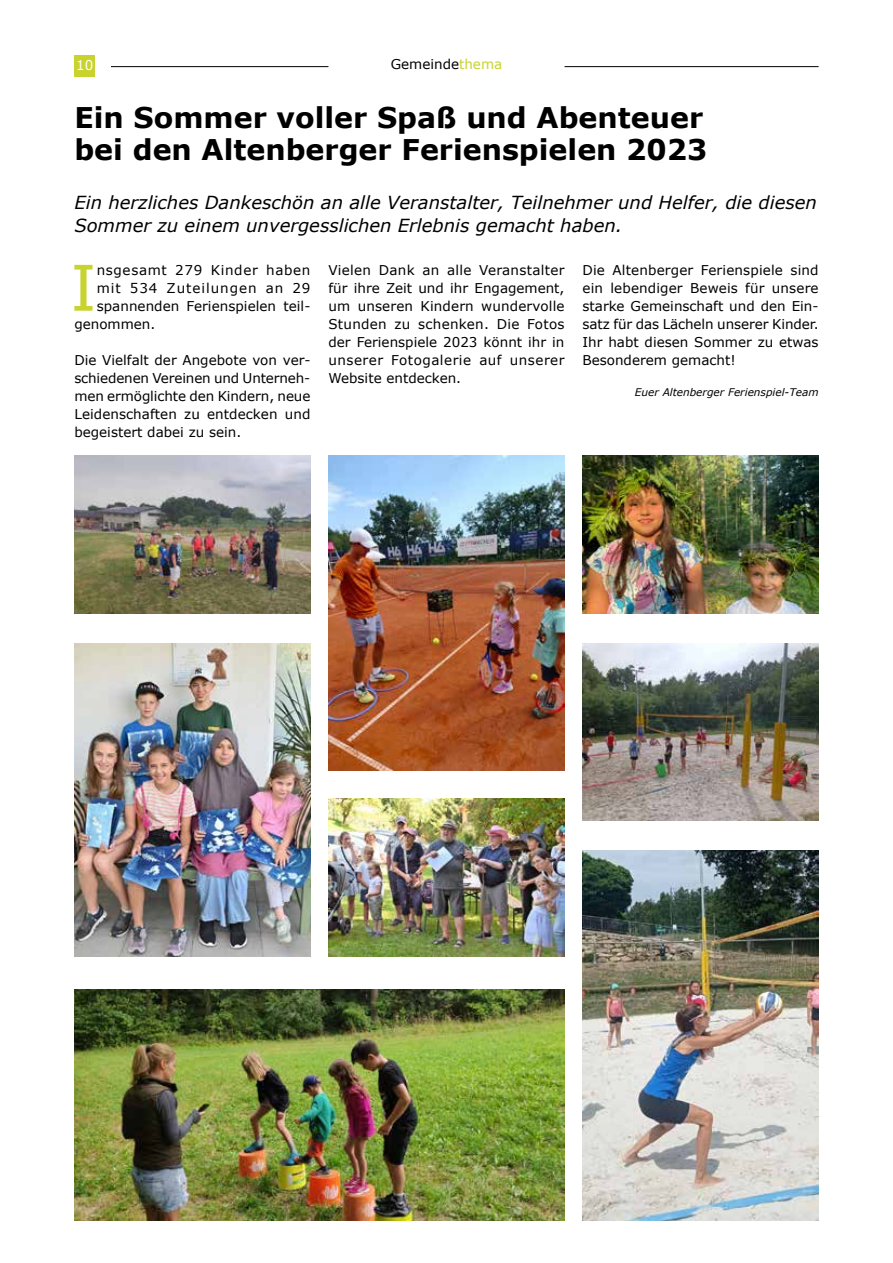
<style>
.page{position:relative;width:893px;height:1263px;background:#fff}
.page>*{position:absolute;margin:0;border:0;box-sizing:border-box;transform-origin:0 0}
.t1{font:63px "Verdana";color:#c8d32d}
.t2{font:700 28.5px/31.5px "Verdana";color:#000}
.t3{font:italic 18px/22.5px "Verdana";color:#000}
.t4{font:13.5px/18px "Verdana";letter-spacing:.005em;color:#000;text-align:justify}
.t5{font:13.5px "Verdana";letter-spacing:.05em;color:#000}
.t6{font:13.5px "Verdana";letter-spacing:.07em;color:#000}
.t7{font:13.5px "Verdana";color:#fff}
.t8{font:italic 10.5px "Verdana";color:#000}
.s1{color:#c8d32d}
</style>
<div class="page">
<div style="left:74px;top:56px;width:21px;height:21px;background:#c8d32d"></div>
<hr style="left:111px;top:66px;width:217px;height:1px;background:#000">
<hr style="left:564px;top:66px;width:255px;height:1px;background:#000">
<img style="left:582px;top:850px;width:237px;height:370px">
<img style="left:582px;top:643px;width:237px;height:177px">
<img style="left:74px;top:643px;width:236px;height:313px">
<img style="left:328px;top:799px;width:236px;height:157px">
<img style="left:74px;top:989px;width:490px;height:231px">
<img style="left:328px;top:456px;width:236px;height:314px">
<img style="left:582px;top:456px;width:237px;height:157px">
<img style="left:74px;top:456px;width:236px;height:157px">
<p class="t7" style="left:76px;top:56px;width:19px">10</p>
<p class="t4" style="left:391px;top:55px;width:113px">Gemeinde<span class="s1">thema</span></p>
<h2 class="t2" style="left:74px;top:101px;width:634px">Ein Sommer voller Spaß und Abenteuer bei den Altenberger Ferienspielen 2023</h2>
<h3 class="t3" style="left:74px;top:191px;width:744px">Ein herzliches Dankeschön an alle Veranstalter, Teilnehmer und Helfer, die diesen<br>Sommer zu einem unvergesslichen Erlebnis gemacht haben.</h3>
<p class="t4" style="left:328px;top:261px;width:238px">Vielen Dank an alle Veranstalter für ihre Zeit und ihr Engagement, um unseren Kindern wundervolle Stunden zu schenken. Die Fotos der Ferienspiele 2023 könnt ihr in unserer Fotogalerie auf unserer Website entdecken.</p>
<p class="t4" style="left:582px;top:261px;width:238px">Die Altenberger Ferienspiele sind ein lebendiger Beweis für unsere starke Gemeinschaft und den Ein&shy;satz für das Lächeln unserer Kinder.<br>Ihr habt diesen Sommer zu etwas Besonderem gemacht!</p>
<p class="t8" style="left:635px;top:385px;width:185px">Euer Altenberger Ferienspiel-Team</p>
<h1 class="t1" style="left:70px;top:244px;width:28px">I</h1>
<p class="t5" style="left:97px;top:260px;width:215px">nsgesamt 279 Kinder haben</p>
<p class="t6" style="left:97px;top:278px;width:215px">mit 534 Zuteilungen an 29</p>
<p class="t4" style="left:97px;top:297px;width:215px">spannenden Ferienspielen teil-</p>
<p class="t4" style="left:74px;top:315px;width:82px">genommen.</p>
<p class="t4" style="left:74px;top:351px;width:238px">Die Vielfalt der Angebote von ver&shy;schiedenen Vereinen und Unterneh&shy;men ermöglichte den Kindern, neue Leidenschaften zu entdecken und begeistert dabei zu sein.</p>
</div>
